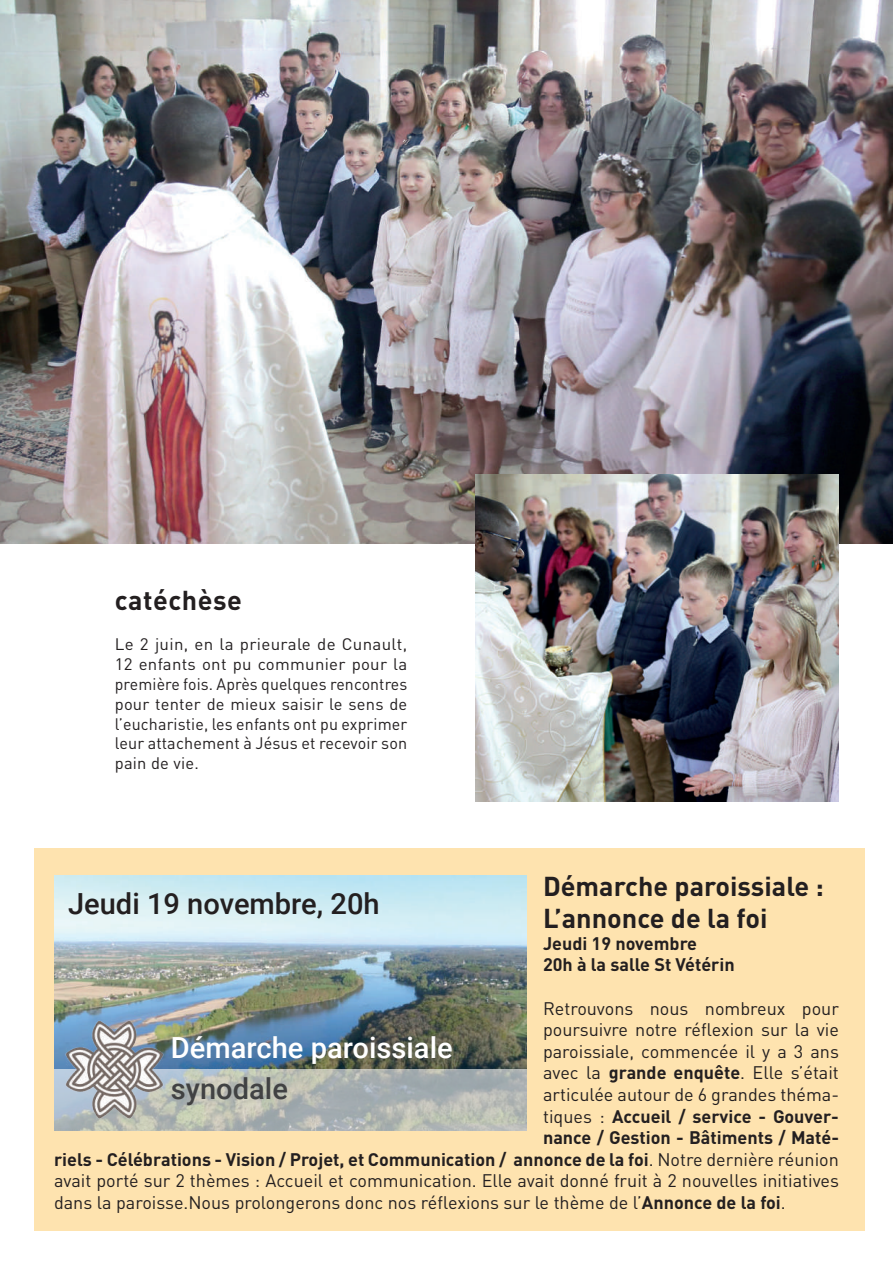
<style>
.page{position:relative;width:893px;height:1263px;background:#fff}
.page>*{position:absolute;margin:0;border:0;box-sizing:border-box;transform-origin:0 0}
.t1{font:500 29.1px "Roboto";color:#fff}
.t2{font:500 29.1px "Roboto";color:#231f20}
.t3{font:500 29.1px "Roboto";color:#414243}
.t4{font:700 27px/32.4px "DIN Pro";color:#231f20}
.t5{font:700 27px "DIN Pro";letter-spacing:.02em;color:#231f20}
.t6{font:18px "DIN Pro";color:#231f20}
.t7{font:700 18px/21.6px "DIN Pro";color:#231f20}
.t8{font:16.5px/19.8px "DIN Pro";letter-spacing:.01em;color:#231f20;text-align:justify}
.s1{font-weight:700}
.s2{font-weight:400}
</style>
<div class="page">
<div style="left:34px;top:848px;width:830px;height:383px;background:#fee3af"></div>
<img style="left:0;top:0;width:893px;height:543px">
<img style="left:475px;top:474px;width:364px;height:327px">
<img style="left:54px;top:875px;width:472px;height:194px">
<svg style="left:177px;top:1069px;width:349px;height:62px"></svg>
<img style="left:54px;top:1008px;width:123px;height:123px">
<h2 class="t5" style="left:115px;top:581px;width:129px">catéchèse</h2>
<p class="t8" style="left:115px;top:634px;width:294px">Le 2 juin, en la prieurale de Cunault, 12 enfants ont pu communier pour la première fois. Après quelques rencontres pour tenter de mieux saisir le sens de l’eucharistie, les enfants ont pu exprimer leur attachement à Jésus et recevoir son pain de vie.</p>
<h2 class="t4" style="left:543px;top:869px;width:282px">Démarche paroissiale :<br>L’annonce de la foi</h2>
<p class="t7" style="left:543px;top:932px;width:193px">Jeudi 19 novembre<br>20h à la salle St Vétérin</p>
<p class="t6" style="left:543px;top:996px;width:297px">Retrouvons nous nombreux pour</p>
<p class="t6" style="left:543px;top:1017px;width:297px">poursuivre notre réflexion sur la vie</p>
<p class="t6" style="left:543px;top:1039px;width:297px">paroissiale, commencée il y a 3 ans</p>
<p class="t6" style="left:543px;top:1060px;width:297px">avec la <span class="s1">grande enquête</span>. Elle s’était</p>
<p class="t6" style="left:543px;top:1082px;width:297px">articulée autour de 6 grandes théma-</p>
<p class="t7" style="left:543px;top:1104px;width:297px"><span class="s2">tiques :</span> Accueil / service - Gouver-</p>
<p class="t7" style="left:543px;top:1126px;width:297px">nance / Gestion - Bâtiments / Maté-</p>
<p class="t7" style="left:54px;top:1148px;width:786px">riels - Célébrations - Vision / Projet, et Communication / annonce de la foi<span class="s2">. Notre dernière réunion</span></p>
<p class="t6" style="left:54px;top:1168px;width:786px">avait porté sur 2 thèmes : Accueil et communication. Elle avait donné fruit à 2 nouvelles initiatives</p>
<p class="t6" style="left:54px;top:1190px;width:733px">dans la paroisse.Nous prolongerons donc nos réflexions sur le thème de l’<span class="s1">Annonce de la foi</span>.</p>
<h1 class="t2" style="left:68px;top:883px;width:313px">Jeudi 19 novembre, 20h</h1>
<h1 class="t1" style="left:171px;top:1027px;width:283px">Démarche paroissiale</h1>
<h1 class="t3" style="left:171px;top:1068px;width:119px">synodale</h1>
</div>
